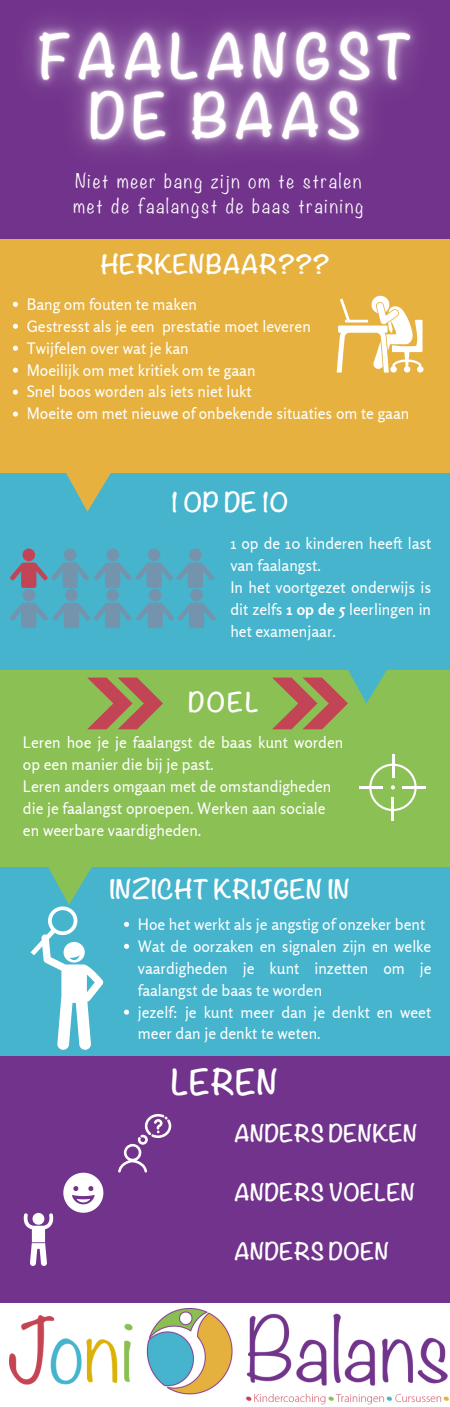
<style>
.page{position:relative;width:450px;height:1407px;background:#fff}
.page>*{position:absolute;margin:0;border:0;box-sizing:border-box;transform-origin:0 0}
.t1{font:700 31.5px "Noteworthy";color:#fff}
.t2{font:700 24px "Noteworthy";color:#fff}
.t3{font:700 24px "Noteworthy";letter-spacing:.105em;color:#fff}
.t4{font:700 21.3px "Noteworthy";color:#fff}
.t5{font:300 18px/24.8px "Noteworthy";letter-spacing:.105em;color:#fff}
.t6{font:15.75px/21.9px "Rosario";color:#fff}
.s1{font-weight:700}
</style>
<div class="page">
<div style="left:0;top:0;width:450px;height:1406px;background:#72338c"></div>
<div style="left:0;top:386px;width:450px;height:669px;background:#46b4cd"></div>
<div style="left:0;top:239px;width:450px;height:233px;background:#e6b13f"></div>
<img style="left:27px;top:20px;width:390px;height:131px">
<div style="left:106px;top:588px;width:13px;height:13px;background:#7494ad;border-radius:50%"></div>
<div style="left:149px;top:588px;width:13px;height:13px;background:#7494ad;border-radius:50%"></div>
<div style="left:190px;top:588px;width:13px;height:13px;background:#7494ad;border-radius:50%"></div>
<div style="left:22px;top:588px;width:13px;height:13px;background:#7494ad;border-radius:50%"></div>
<div style="left:65px;top:588px;width:13px;height:13px;background:#7494ad;border-radius:50%"></div>
<svg style="left:10px;top:603px;width:205px;height:25px"></svg>
<div style="left:22px;top:548px;width:13px;height:13px;background:#c34455;border-radius:50%"></div>
<div style="left:64px;top:548px;width:12px;height:13px;background:#7494ad;border-radius:50%"></div>
<div style="left:106px;top:548px;width:13px;height:13px;background:#7494ad;border-radius:50%"></div>
<div style="left:148px;top:548px;width:12px;height:13px;background:#7494ad;border-radius:50%"></div>
<div style="left:189px;top:548px;width:13px;height:13px;background:#7494ad;border-radius:50%"></div>
<svg style="left:10px;top:562px;width:204px;height:26px"></svg>
<svg style="left:118px;top:1114px;width:53px;height:58px"></svg>
<svg style="left:63px;top:1172px;width:40px;height:40px"></svg>
<svg style="left:23px;top:1212px;width:31px;height:53px"></svg>
<div style="left:0;top:670px;width:450px;height:196px;background:#8bc054"></div>
<hr style="left:359px;top:786px;width:24px;height:2px;background:#fff">
<svg style="left:369px;top:763px;width:48px;height:48px"></svg>
<hr style="left:402px;top:786px;width:24px;height:2px;background:#fff">
<hr style="left:392px;top:796px;width:2px;height:24px;background:#fff">
<hr style="left:392px;top:754px;width:2px;height:24px;background:#fff">
<div style="left:0;top:1303px;width:450px;height:103px;background:#fff"></div>
<img style="left:10px;top:1308px;width:439px;height:97px">
<svg style="left:64px;top:472px;width:61px;height:39px"></svg>
<svg style="left:13px;top:302px;width:5px;height:5px"></svg>
<svg style="left:13px;top:324px;width:5px;height:5px"></svg>
<svg style="left:13px;top:345px;width:5px;height:6px"></svg>
<svg style="left:13px;top:367px;width:5px;height:5px"></svg>
<svg style="left:13px;top:389px;width:5px;height:5px"></svg>
<svg style="left:13px;top:411px;width:5px;height:5px"></svg>
<svg style="left:87px;top:677px;width:76px;height:52px"></svg>
<svg style="left:272px;top:670px;width:115px;height:59px"></svg>
<svg style="left:337px;top:295px;width:87px;height:77px"></svg>
<svg style="left:31px;top:866px;width:76px;height:183px"></svg>
<svg style="left:124px;top:921px;width:5px;height:5px"></svg>
<svg style="left:124px;top:943px;width:5px;height:5px"></svg>
<svg style="left:124px;top:1009px;width:5px;height:5px"></svg>
<p class="t5" style="left:74px;top:167px;width:291px">Niet meer bang zijn om te stralen met de faalangst de baas training</p>
<h2 class="t2" style="left:101px;top:248px;width:231px">HERKENBAAR???</h2>
<p class="t6" style="left:27px;top:293px;width:384px">Bang om fouten te maken<br>Gestresst als je een prestatie moet leveren<br>Twijfelen over wat je kan<br>Moeilijk om met kritiek om te gaan<br>Snel boos worden als iets niet lukt<br>Moeite om met nieuwe of onbekende situaties om te gaan</p>
<h2 class="t3" style="left:171px;top:486px;width:119px">1OPDE10</h2>
<p class="t6" style="left:230px;top:532px;width:203px">1 op de 10 kinderen heeft last van faalangst.<br>In het voortgezet onderwijs is dit zelfs <span class="s1">1 op de 5</span> leerlingen in het examenjaar.</p>
<h2 class="t2" style="left:188px;top:686px;width:72px">DOEL</h2>
<p class="t6" style="left:23px;top:731px;width:322px">Leren hoe je je faalangst de baas kunt worden op een manier die bij je past.<br>Leren anders omgaan met de omstandigheden die je faalangst oproepen. Werken aan sociale en weerbare vaardigheden.</p>
<h2 class="t2" style="left:109px;top:873px;width:243px">INZICHT KRIJGEN IN</h2>
<p class="t6" style="left:138px;top:912px;width:295px">Hoe het werkt als je angstig of onzeker bent Wat de oorzaken en signalen zijn en welke vaardigheden je kunt inzetten om je faalangst de baas te worden<br>jezelf: je kunt meer dan je denkt en weet meer dan je denkt te weten.</p>
<h1 class="t1" style="left:171px;top:1061px;width:109px">LEREN</h1>
<h3 class="t4" style="left:234px;top:1119px;width:185px">ANDERS DENKEN</h3>
<h3 class="t4" style="left:234px;top:1178px;width:183px">ANDERS VOELEN</h3>
<h3 class="t4" style="left:234px;top:1237px;width:157px">ANDERS DOEN</h3>
</div>
